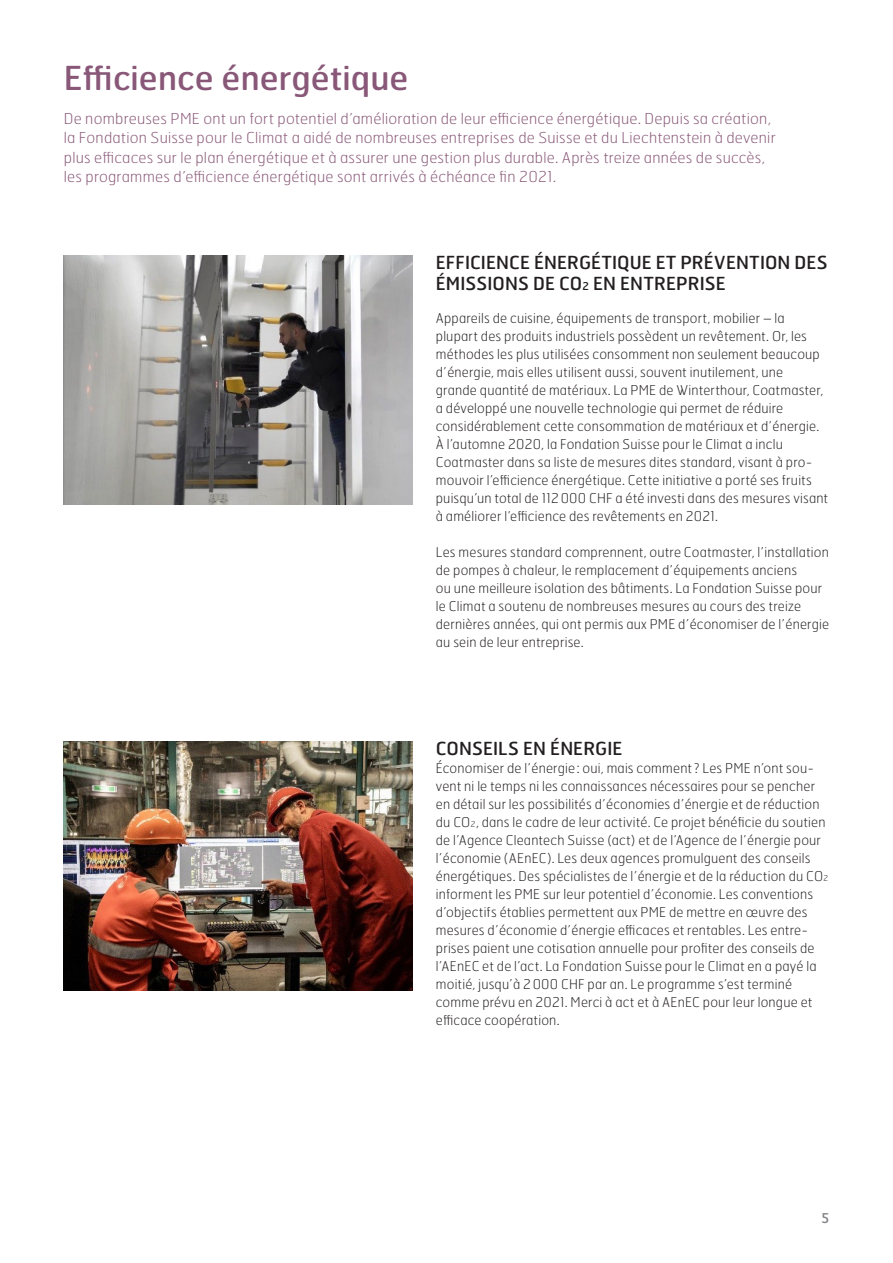
<style>
.page{position:relative;width:893px;height:1263px;background:#fff}
.page>*{position:absolute;margin:0;border:0;box-sizing:border-box;transform-origin:0 0}
.t1{font:33px "Hermes";letter-spacing:.005em;color:#895878}
.t2{font:18px/21px "Hermes";letter-spacing:.005em;color:#231f20}
.t3{font:100 15px/19.5px "Hermes";letter-spacing:.015em;color:#895878}
.t4{font:100 13.5px/18px "Hermes";letter-spacing:.015em;color:#231f20}
.t5{font:13.5px "Hermes";color:#808285}
.s1{font-size:10.8px}
.s2{font-size:8.1px}
</style>
<div class="page">
<img style="left:64px;top:255px;width:348px;height:249px">
<img style="left:64px;top:742px;width:348px;height:248px">
<h1 class="t1" style="left:64px;top:58px;width:346px">Efficience énergétique</h1>
<p class="t3" style="left:64px;top:109px;width:713px">De nombreuses PME ont un fort potentiel d’amélioration de leur efficience énergétique. Depuis sa création, la Fondation Suisse pour le Climat a aidé de nombreuses entreprises de Suisse et du Liechtenstein à devenir plus efficaces sur le plan énergétique et à assurer une gestion plus durable. Après treize années de succès, les programmes d’efficience énergétique sont arrivés à échéance fin 2021.</p>
<h2 class="t2" style="left:436px;top:252px;width:393px">EFFICIENCE ÉNERGÉTIQUE ET PRÉVENTION DES<br>ÉMISSIONS DE CO<span class="s1">2</span> EN ENTREPRISE</h2>
<p class="t4" style="left:436px;top:309px;width:394px">Appareils de cuisine, équipements de transport, mobilier – la plupart des produits industriels possèdent un revêtement. Or, les méthodes les plus utilisées consomment non seulement beaucoup d’énergie, mais elles utilisent aussi, souvent inutilement, une<br>grande quantité de matériaux. La PME de Winterthour, Coatmaster, a développé une nouvelle technologie qui permet de réduire considérablement cette consommation de matériaux et d’énergie.<br>À l’automne 2020, la Fondation Suisse pour le Climat a inclu Coatmaster dans sa liste de mesures dites standard, visant à pro&shy;mouvoir l’efficience énergétique. Cette initiative a porté ses fruits puisqu’un total de 112000 CHF a été investi dans des mesures visant à améliorer l’efficience des revêtements en 2021.</p>
<p class="t4" style="left:436px;top:543px;width:395px">Les mesures standard comprennent, outre Coatmaster, l’installation de pompes à chaleur, le remplacement d’équipements anciens<br>ou une meilleure isolation des bâtiments. La Fondation Suisse pour le Climat a soutenu de nombreuses mesures au cours des treize dernières années, qui ont permis aux PME d’économiser de l’énergie au sein de leur entreprise.</p>
<h2 class="t2" style="left:436px;top:738px;width:188px">CONSEILS EN ÉNERGIE</h2>
<p class="t4" style="left:436px;top:759px;width:394px">Économiser de l’énergie: oui, mais comment? Les PME n’ont sou&shy;vent ni le temps ni les connaissances nécessaires pour se pencher en détail sur les possibilités d’économies d’énergie et de réduction du CO<span class="s2">2</span>, dans le cadre de leur activité. Ce projet bénéficie du soutien de l’Agence Cleantech Suisse (act) et de l’Agence de l’énergie pour l’économie (AEnEC). Les deux agences promulguent des conseils énergétiques. Des spécialistes de l’énergie et de la réduction du CO<span class="s2">2 </span>informent les PME sur leur potentiel d’économie. Les conventions d’objectifs établies permettent aux PME de mettre en œuvre des mesures d’économie d’énergie efficaces et rentables. Les entre&shy;prises paient une cotisation annuelle pour profiter des conseils de l’AEnEC et de l’act. La Fondation Suisse pour le Climat en a payé la moitié, jusqu’à 2000 CHF par an. Le programme s’est terminé comme prévu en 2021. Merci à act et à AEnEC pour leur longue et efficace coopération.</p>
<p class="t5" style="left:821px;top:1210px;width:9px">5</p>
</div>
